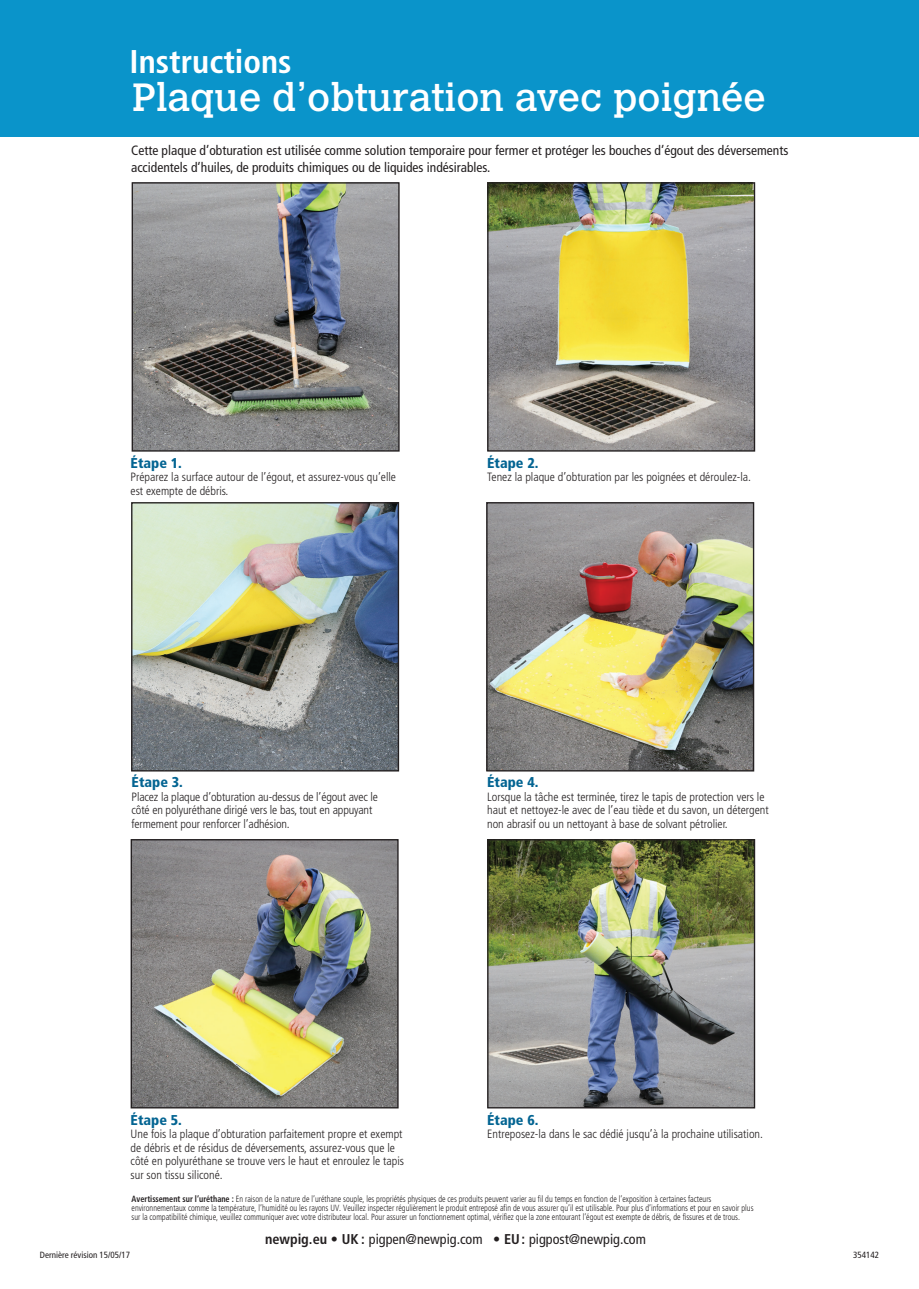
<style>
.page{position:relative;width:919px;height:1289px;background:#fff}
.page>*{position:absolute;margin:0;border:0;box-sizing:border-box;transform-origin:0 0}
.t1{font:39px "Calvert MT Std";color:#fff}
.t2{font:700 condensed 32.85px "Frutiger";color:#fff}
.t3{font:condensed 14.25px "Frutiger";color:#231f20}
.t4{font:900 condensed 14.25px "Frutiger";color:#036492}
.t5{font:condensed 13.5px/16.5px "Frutiger";color:#231f20}
.t6{font:300 condensed 12px/13.5px "Frutiger";color:#231f20}
.t7{font:300 condensed 9px/9px "Frutiger";color:#231f20;scale:.9 1}
.t8{font:condensed 9px "Frutiger";color:#231f20}
.s1{font-weight:700}
</style>
<div class="page">
<div style="left:0;top:0;width:918px;height:136px;background:#0a94ca"></div>
<img style="left:133px;top:841px;width:263px;height:265px">
<div style="left:131px;top:839px;width:267px;height:269px;border:1px solid #231f20"></div>
<img style="left:488px;top:504px;width:264px;height:265px">
<div style="left:486px;top:502px;width:268px;height:269px;border:1px solid #231f20"></div>
<img style="left:489px;top:184px;width:264px;height:265px">
<div style="left:487px;top:182px;width:268px;height:269px;border:1px solid #231f20"></div>
<img style="left:133px;top:504px;width:264px;height:265px">
<div style="left:131px;top:502px;width:268px;height:269px;border:1px solid #231f20"></div>
<img style="left:134px;top:184px;width:263px;height:265px">
<div style="left:132px;top:182px;width:267px;height:269px;border:1px solid #231f20"></div>
<img style="left:489px;top:841px;width:264px;height:265px">
<div style="left:487px;top:839px;width:268px;height:269px;border:1px solid #231f20"></div>
<h2 class="t2" style="left:129px;top:42px;width:163px">Instructions</h2>
<h1 class="t1" style="left:132px;top:75px;width:635px">Plaque d’obturation avec poignée</h1>
<p class="t5" style="left:131px;top:142px;width:658px">Cette plaque d’obturation est utilisée comme solution temporaire pour fermer et protéger les bouches d’égout des déversements accidentels d’huiles, de produits chimiques ou de liquides indésirables.</p>
<p class="t4" style="left:131px;top:454px;width:53px">Étape 1.</p>
<p class="t6" style="left:131px;top:470px;width:267px">Préparez la surface autour de l’égout, et assurez-vous qu’elle est exempte de débris.</p>
<p class="t4" style="left:487px;top:454px;width:53px">Étape 2.</p>
<p class="t6" style="left:487px;top:470px;width:265px">Tenez la plaque d’obturation par les poignées et déroulez-la.</p>
<p class="t4" style="left:132px;top:773px;width:53px">Étape 3.</p>
<p class="t6" style="left:132px;top:789px;width:248px">Placez la plaque d’obturation au-dessus de l’égout avec le côté en polyuréthane dirigé vers le bas, tout en appuyant fermement pour renforcer l’adhésion.</p>
<p class="t4" style="left:487px;top:773px;width:53px">Étape 4.</p>
<p class="t6" style="left:487px;top:789px;width:283px">Lorsque la tâche est terminée, tirez le tapis de protection vers le haut et nettoyez-le avec de l’eau tiède et du savon, un détergent non abrasif ou un nettoyant à base de solvant pétrolier.</p>
<p class="t4" style="left:131px;top:1111px;width:53px">Étape 5.</p>
<p class="t6" style="left:131px;top:1127px;width:275px">Une fois la plaque d’obturation parfaitement propre et exempt de débris et de résidus de déversements, assurez-vous que le côté en polyuréthane se trouve vers le haut et enroulez le tapis sur son tissu siliconé.</p>
<p class="t4" style="left:487px;top:1111px;width:53px">Étape 6.</p>
<p class="t6" style="left:487px;top:1127px;width:277px">Entreposez-la dans le sac dédié jusqu’à la prochaine utilisation.</p>
<p class="t7" style="left:132px;top:1194px;width:692px"><span class="s1">Avertissement sur l’uréthane :</span> En raison de la nature de l’uréthane souple, les propriétés physiques de ces produits peuvent varier au fil du temps en fonction de l’exposition à certaines facteurs environnementaux comme la température, l’humidité ou les rayons UV. Veuillez inspecter régulièrement le produit entreposé afin de vous assurer qu’il est utilisable. Pour plus d’informations et pour en savoir plus sur la compatibilité chimique, veuillez communiquer avec votre distributeur local. Pour assurer un fonctionnement optimal, vérifiez que la zone entourant l’égout est exempte de débris, de fissures et de trous.</p>
<p class="t3" style="left:265px;top:1230px;width:382px"><span class="s1">newpig.eu • UK :</span> pigpen@newpig.com <span class="s1">• EU:</span> pigpost@newpig.com</p>
<p class="t8" style="left:40px;top:1249px;width:92px">Dernière révision 15/05/17</p>
<p class="t8" style="left:853px;top:1249px;width:27px">354142</p>
</div>
